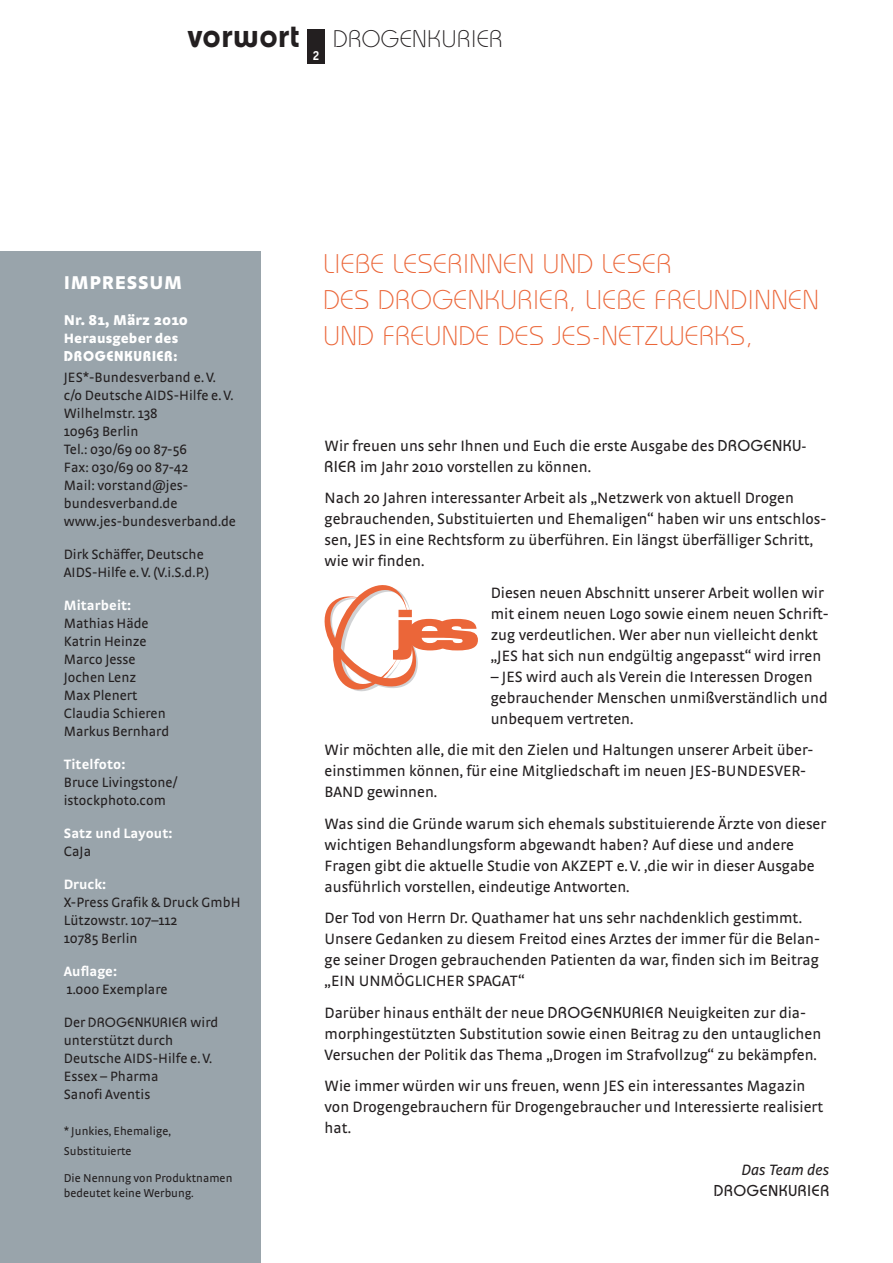
<style>
.page{position:relative;width:893px;height:1263px;background:#fff}
.page>*{position:absolute;margin:0;border:0;box-sizing:border-box;transform-origin:0 0}
.t1{font:300 27px/36px "Bauhaus";letter-spacing:.02em;color:#eb6639}
.t2{font:300 24px "Bauhaus";color:#231f20}
.t3{font:900 19.5px "Strada";letter-spacing:.04em;color:#fff}
.t4{font:15.75px/21px "Strada";color:#231f20}
.t5{font:500 15.75px "Bauhaus";letter-spacing:.05em;color:#231f20}
.t6{font:italic 15.75px "Strada";color:#231f20}
.t7{font:900 15px "Strada";letter-spacing:.01em;color:#fff}
.t8{font:14.25px/18px "Strada";letter-spacing:.005em;color:#231f20}
.t9{font:700 14.25px "Strada";letter-spacing:.01em;color:#fff}
.t10{font:900 14.25px "Strada";letter-spacing:.01em;color:#fff}
.t11{font:700 14.25px "Bauhaus";letter-spacing:.04em;color:#fff}
.t12{font:500 13.5px "Bauhaus";letter-spacing:.05em;color:#231f20}
.t13{font:700 13.5px "Officina Serif";color:#fff}
.t14{font:12px/19.5px "Strada";letter-spacing:.005em;color:#231f20}
.s1{font-weight:600;font-size:33px}
.s2{font-family:"Strada";font-weight:400;font-size:14.25px}
.s3{font-family:"Bauhaus";font-weight:500}
</style>
<div class="page">
<div style="left:308px;top:30px;width:17px;height:34px;background:#231f20"></div>
<div style="left:0;top:252px;width:261px;height:1011px;background:#99a4ab"></div>
<svg style="left:324px;top:585px;width:154px;height:107px"></svg>
<h2 class="t2" style="left:188px;top:24px;width:267px"><span class="s1">vorwort</span> DROGENKURIER</h2>
<p class="t13" style="left:313px;top:47px;width:9px">2</p>
<p class="t3" style="left:64px;top:270px;width:120px">IMPRESSUM</p>
<p class="t7" style="left:64px;top:311px;width:126px">Nr. 81, März 2010</p>
<p class="t10" style="left:64px;top:329px;width:116px">Herausgeber des</p>
<p class="t11" style="left:64px;top:347px;width:115px">DROGENKURIER:</p>
<p class="t8" style="left:64px;top:368px;width:174px">JES*-Bundesverband e.V. c/o Deutsche AIDS-Hilfe e.V.<br>Wilhelmstr. 138<br>10963 Berlin<br>Tel.: 030/69 00 87-56<br>Fax: 030/69 00 87-42<br>Mail: vorstand@jes&shy;bundesverband.de www.jes-bundesverband.de</p>
<p class="t8" style="left:64px;top:545px;width:147px">Dirk Schäffer, Deutsche<br>AIDS-Hilfe e.V. (V.i.S.d.P.)</p>
<p class="t9" style="left:64px;top:597px;width:69px">Mitarbeit:</p>
<p class="t8" style="left:64px;top:614px;width:107px">Mathias Häde<br>Katrin Heinze<br>Marco Jesse<br>Jochen Lenz<br>Max Plenert<br>Claudia Schieren<br>Markus Bernhard</p>
<p class="t9" style="left:64px;top:756px;width:63px">Titelfoto:</p>
<p class="t8" style="left:64px;top:773px;width:115px">Bruce Livingstone/ istockphoto.com</p>
<p class="t9" style="left:64px;top:825px;width:110px">Satz und Layout:</p>
<p class="t8" style="left:64px;top:842px;width:29px">CaJa</p>
<p class="t9" style="left:64px;top:876px;width:44px">Druck:</p>
<p class="t8" style="left:64px;top:893px;width:178px">X-Press Grafik &amp; Druck GmbH<br>Lützowstr. 107–112<br>10785 Berlin</p>
<p class="t9" style="left:64px;top:963px;width:55px">Auflage:</p>
<p class="t8" style="left:66px;top:980px;width:103px">1.000 Exemplare</p>
<p class="t12" style="left:64px;top:1014px;width:156px"><span class="s2">Der</span> DROGENKURIER <span class="s2">wird</span></p>
<p class="t8" style="left:64px;top:1031px;width:150px">unterstützt durch<br>Deutsche AIDS-Hilfe e.V.<br>Essex – Pharma<br>Sanofi Aventis</p>
<p class="t14" style="left:64px;top:1121px;width:109px">* Junkies, Ehemalige,<br>Substituierte</p>
<p class="t14" style="left:64px;top:1170px;width:170px;line-height:15px">Die Nennung von Produktnamen bedeutet keine Werbung.</p>
<h1 class="t1" style="left:324px;top:245px;width:350px">LIEBE LESERINNEN UND LESER<br>DES DROGEN KURIER</h1>
<h1 class="t1" style="left:324px;top:281px;width:497px;text-indent:246px">, LIEBE FREUNDINNEN<br>UND FREUNDE DES JES-NETZWERKS,</h1>
<p class="t4" style="left:325px;top:435px;width:483px">Wir freuen uns sehr Ihnen und Euch die erste Ausgabe des <span class="s3">DROGENKU-<br>RIER</span> im Jahr 2010 vorstellen zu können.</p>
<p class="t4" style="left:325px;top:487px;width:503px">Nach 20 Jahren interessanter Arbeit als „Netzwerk von aktuell Drogen gebrauchenden, Substituierten und Ehemaligen“ haben wir uns entschlos&shy;sen, JES in eine Rechtsform zu überführen. Ein längst überfälliger Schritt, wie wir finden.</p>
<p class="t4" style="left:491px;top:582px;width:339px">Diesen neuen Abschnitt unserer Arbeit wollen wir mit einem neuen Logo sowie einem neuen Schrift&shy;zug verdeutlichen. Wer aber nun vielleicht denkt „JES hat sich nun endgültig angepasst“ wird irren</p>
<p class="t4" style="left:491px;top:666px;width:339px">– JES wird auch als Verein die Interessen Drogen gebrauchender Menschen unmißverständlich und unbequem vertreten.</p>
<p class="t4" style="left:325px;top:739px;width:490px">Wir möchten alle, die mit den Zielen und Haltungen unserer Arbeit über&shy;einstimmen können, für eine Mitgliedschaft im neuen JES-BUNDESVER-<br>BAND gewinnen.</p>
<p class="t4" style="left:325px;top:813px;width:503px">Was sind die Gründe warum sich ehemals substituierende Ärzte von dieser wichtigen Behandlungsform abgewandt haben? Auf diese und andere Fragen gibt die aktuelle Studie von AKZEPT e.V. ,die wir in dieser Ausgabe ausführlich vorstellen, eindeutige Antworten.</p>
<p class="t4" style="left:325px;top:907px;width:497px">Der Tod von Herrn Dr. Quathamer hat uns sehr nachdenklich gestimmt.<br>Unsere Gedanken zu diesem Freitod eines Arztes der immer für die Belan&shy;ge seiner Drogen gebrauchenden Patienten da war, finden sich im Beitrag „EIN UNMÖGLICHER SPAGAT“</p>
<p class="t4" style="left:325px;top:1002px;width:498px">Darüber hinaus enthält der neue <span class="s3">DROGENKURIER</span> Neuigkeiten zur dia&shy;morphingestützten Substitution sowie einen Beitrag zu den untauglichen<br>Versuchen der Politik das Thema „Drogen im Strafvollzug“ zu bekämpfen.</p>
<p class="t4" style="left:325px;top:1075px;width:500px">Wie immer würden wir uns freuen, wenn JES ein interessantes Magazin von Drogengebrauchern für Drogengebraucher und Interessierte realisiert hat.</p>
<p class="t6" style="left:742px;top:1161px;width:89px">Das Team des</p>
<p class="t5" style="left:714px;top:1181px;width:117px">DROGENKURIER</p>
</div>
